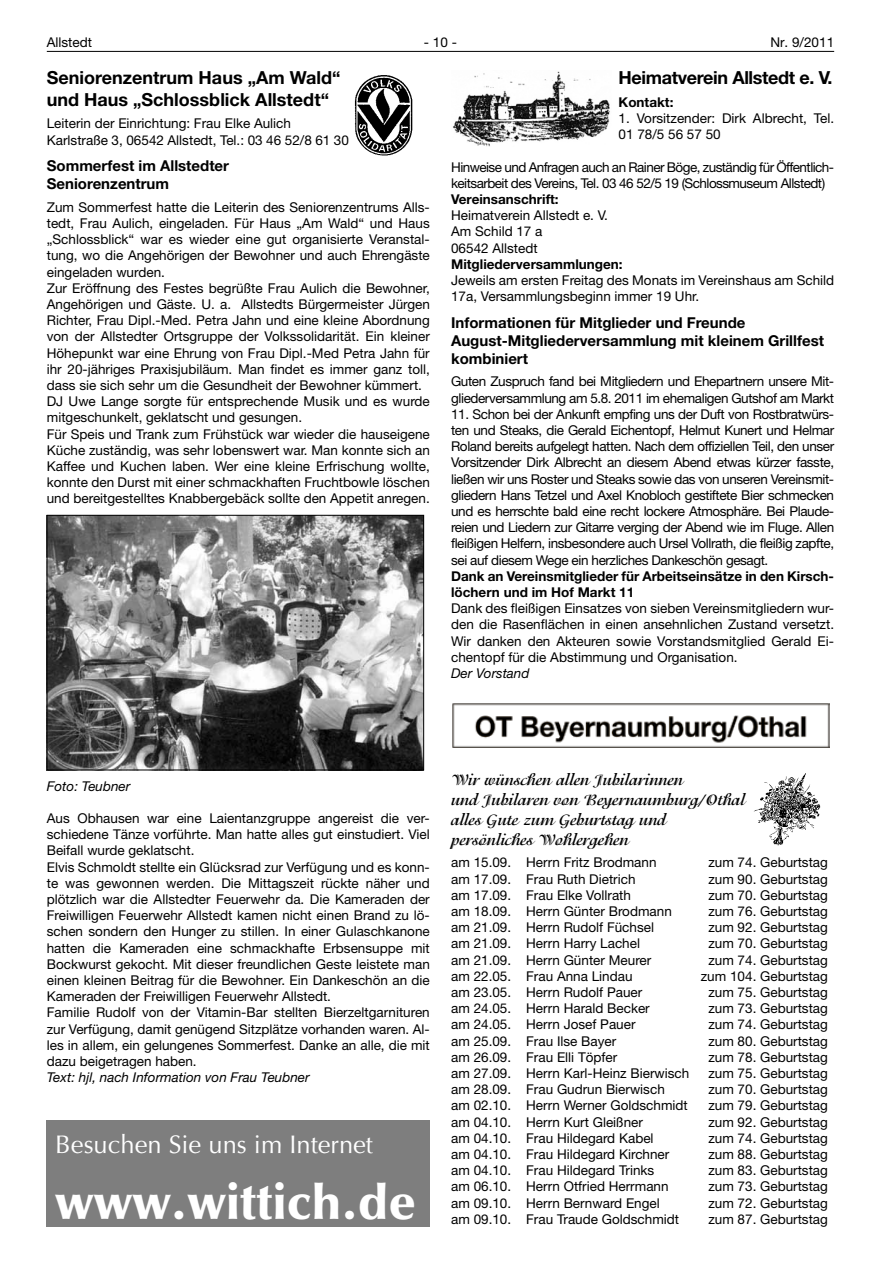
<style>
.page{position:relative;width:881px;height:1263px;background:#fff}
.page>*{position:absolute;margin:0;border:0;box-sizing:border-box;transform-origin:0 0}
.t1{font:900 49.5px "Optima LT";color:#fff}
.t2{font:25.5px "Optima LT";color:#fff}
.t3{font:700 18px/21.6px "Helvetica Neue LT";color:#000}
.t4{font:700 18px "Helvetica Neue LT";letter-spacing:-.02em;color:#000}
.t5{font:700 16.5px/19.8px "Isadora";color:#000}
.t6{font:700 15px/18px "Helvetica Neue LT";color:#000}
.t7{font:13.5px/16.2px "Helvetica Neue LT";color:#000}
.t8{font:700 13.5px/16.2px "Helvetica Neue LT";color:#000}
.t9{font:13.5px/16.2px "Helvetica Neue LT";letter-spacing:-.04em;color:#000}
.t10{font:13.5px/16.2px "Helvetica Neue LT";letter-spacing:-.03em;color:#000}
.t11{font:italic 13.5px "Helvetica Neue LT";color:#000}
</style>
<div class="page">
<hr style="left:47px;top:51px;width:786px;height:1px;background:#000">
<img style="left:49px;top:517px;width:372px;height:251px">
<div style="left:47px;top:515px;width:376px;height:255px;border:1px solid #000"></div>
<img style="left:452px;top:703px;width:377px;height:44px">
<img style="left:354px;top:75px;width:59px;height:81px">
<img style="left:453px;top:71px;width:157px;height:76px">
<img style="left:754px;top:773px;width:67px;height:73px">
<div style="left:47px;top:1120px;width:382px;height:107px;background:#7e7e7e"></div>
<p class="t7" style="left:47px;top:34px;width:47px">Allstedt</p>
<p class="t7" style="left:424px;top:34px;width:35px">- 10 -</p>
<p class="t7" style="left:770px;top:34px;width:65px">Nr. 9/2011</p>
<h3 class="t3" style="left:47px;top:67px;width:295px">Seniorenzentrum Haus „Am Wald“ und Haus „Schlossblick Allstedt“</h3>
<p class="t7" style="left:47px;top:115px;width:303px">Leiterin der Einrichtung: Frau Elke Aulich<br>Karlstraße 3, 06542 Allstedt, Tel.: 03 46 52/8 61 30</p>
<p class="t6" style="left:47px;top:156px;width:184px">Sommerfest im Allstedter<br>Seniorenzentrum</p>
<p class="t7" style="left:47px;top:199px;width:384px">Zum Sommerfest hatte die Leiterin des Seniorenzentrums Alls&shy;tedt, Frau Aulich, eingeladen. Für Haus „Am Wald“ und Haus „Schlossblick“ war es wieder eine gut organisierte Veranstal&shy;tung, wo die Angehörigen der Bewohner und auch Ehrengäste eingeladen wurden.<br>Zur Eröffnung des Festes begrüßte Frau Aulich die Bewohner, Angehörigen und Gäste. U. a. Allstedts Bürgermeister Jürgen Richter, Frau Dipl.-Med. Petra Jahn und eine kleine Abordnung von der Allstedter Ortsgruppe der Volkssolidarität. Ein kleiner Höhepunkt war eine Ehrung von Frau Dipl.-Med Petra Jahn für ihr 20-jähriges Praxisjubiläum. Man findet es immer ganz toll, dass sie sich sehr um die Gesundheit der Bewohner kümmert.<br>DJ Uwe Lange sorgte für entsprechende Musik und es wurde mitgeschunkelt, geklatscht und gesungen.<br>Für Speis und Trank zum Frühstück war wieder die hauseigene Küche zuständig, was sehr lobenswert war. Man konnte sich an Kaffee und Kuchen laben. Wer eine kleine Erfrischung wollte, konnte den Durst mit einer schmackhaften Fruchtbowle löschen und bereitgestelltes Knabbergebäck sollte den Appetit anregen.</p>
<h3 class="t4" style="left:618px;top:67px;width:215px">Heimatverein Allstedt e. V.</h3>
<p class="t8" style="left:618px;top:94px;width:56px">Kontakt:</p>
<p class="t7" style="left:618px;top:110px;width:217px">1. Vorsitzender: Dirk Albrecht, Tel.<br>01 78/5 56 57 50</p>
<p class="t9" style="left:451px;top:159px;width:384px">Hinweise und Anfragen auch an Rainer Böge, zuständig für Öffentlich&shy;keitsarbeit des Vereins, Tel. 03 46 52/5 19 (Schlossmuseum Allstedt)</p>
<p class="t8" style="left:451px;top:191px;width:109px">Vereinsanschrift:</p>
<p class="t7" style="left:451px;top:207px;width:158px">Heimatverein Allstedt e. V.<br>Am Schild 17 a<br>06542 Allstedt</p>
<p class="t8" style="left:451px;top:256px;width:173px">Mitgliederversammlungen:</p>
<p class="t7" style="left:451px;top:272px;width:384px">Jeweils am ersten Freitag des Monats im Vereinshaus am Schild<br>17a, Versammlungsbeginn immer 19 Uhr.</p>
<p class="t6" style="left:451px;top:313px;width:374px">Informationen für Mitglieder und Freunde<br>August-Mitgliederversammlung mit kleinem Grillfest kombiniert</p>
<p class="t10" style="left:451px;top:373px;width:384px">Guten Zuspruch fand bei Mitgliedern und Ehepartnern unsere Mit&shy;gliederversammlung am 5.8. 2011 im ehemaligen Gutshof am Markt</p>
<p class="t7" style="left:451px;top:406px;width:384px;text-align:justify">11. Schon bei der Ankunft empfing uns der Duft von Rostbratwürs&shy;ten und Steaks, die Gerald Eichentopf, Helmut Kunert und Helmar Roland bereits aufgelegt hatten. Nach dem offiziellen Teil, den unser Vorsitzender Dirk Albrecht an diesem Abend etwas kürzer fasste, ließen wir uns Roster und Steaks sowie das von unseren Vereinsmit&shy;gliedern Hans Tetzel und Axel Knobloch gestiftete Bier schmecken und es herrschte bald eine recht lockere Atmosphäre. Bei Plaude&shy;reien und Liedern zur Gitarre verging der Abend wie im Fluge. Allen fleißigen Helfern, insbesondere auch Ursel Vollrath, die fleißig zapfte, sei auf diesem Wege ein herzliches Dankeschön gesagt.</p>
<p class="t8" style="left:451px;top:567px;width:384px">Dank an Vereinsmitglieder für Arbeitseinsätze in den Kirsch&shy;löchern und im Hof Markt 11</p>
<p class="t7" style="left:451px;top:600px;width:384px;text-align:justify">Dank des fleißigen Einsatzes von sieben Vereinsmitgliedern wur&shy;den die Rasenflächen in einen ansehnlichen Zustand versetzt.<br>Wir danken den Akteuren sowie Vorstandsmitglied Gerald Ei&shy;chentopf für die Abstimmung und Organisation.</p>
<p class="t11" style="left:451px;top:665px;width:80px">Der Vorstand</p>
<p class="t11" style="left:47px;top:778px;width:85px">Foto: Teubner</p>
<p class="t7" style="left:47px;top:810px;width:384px">Aus Obhausen war eine Laientanzgruppe angereist die ver&shy;schiedene Tänze vorführte. Man hatte alles gut einstudiert. Viel Beifall wurde geklatscht.<br>Elvis Schmoldt stellte ein Glücksrad zur Verfügung und es konn&shy;te was gewonnen werden. Die Mittagszeit rückte näher und plötzlich war die Allstedter Feuerwehr da. Die Kameraden der Freiwilligen Feuerwehr Allstedt kamen nicht einen Brand zu lö&shy;schen sondern den Hunger zu stillen. In einer Gulaschkanone hatten die Kameraden eine schmackhafte Erbsensuppe mit Bockwurst gekocht. Mit dieser freundlichen Geste leistete man einen kleinen Beitrag für die Bewohner. Ein Dankeschön an die Kameraden der Freiwilligen Feuerwehr Allstedt.<br>Familie Rudolf von der Vitamin-Bar stellten Bierzeltgarnituren zur Verfügung, damit genügend Sitzplätze vorhanden waren. Al&shy;les in allem, ein gelungenes Sommerfest. Danke an alle, die mit dazu beigetragen haben.</p>
<p class="t11" style="left:47px;top:1069px;width:264px">Text: hjl, nach Information von Frau Teubner</p>
<h2 class="t2" style="left:55px;top:1130px;width:319px">Besuchen Sie uns im Internet</h2>
<h1 class="t1" style="left:55px;top:1173px;width:362px">www.wittich.de</h1>
<p class="t5" style="left:451px;top:770px;width:295px">Wir wünschen allen Jubilarinnen<br>und Jubilaren von Beyernaumburg/Othal alles Gute zum Geburtstag und persönliches Wohlergehen</p>
<p class="t7" style="left:451px;top:854px;width:207px">am 15.09. Herrn Fritz Brodmann</p>
<p class="t7" style="left:708px;top:854px;width:121px">zum 74. Geburtstag</p>
<p class="t7" style="left:451px;top:870px;width:186px">am 17.09. Frau Ruth Dietrich</p>
<p class="t7" style="left:708px;top:870px;width:121px">zum 90. Geburtstag</p>
<p class="t7" style="left:451px;top:887px;width:181px">am 17.09. Frau Elke Vollrath</p>
<p class="t7" style="left:708px;top:887px;width:121px">zum 70. Geburtstag</p>
<p class="t7" style="left:451px;top:903px;width:222px">am 18.09. Herrn Günter Brodmann</p>
<p class="t7" style="left:708px;top:903px;width:121px">zum 76. Geburtstag</p>
<p class="t7" style="left:451px;top:919px;width:204px">am 21.09. Herrn Rudolf Füchsel</p>
<p class="t7" style="left:708px;top:919px;width:121px">zum 92. Geburtstag</p>
<p class="t7" style="left:451px;top:935px;width:190px">am 21.09. Herrn Harry Lachel</p>
<p class="t7" style="left:708px;top:935px;width:121px">zum 70. Geburtstag</p>
<p class="t7" style="left:451px;top:951px;width:202px">am 21.09. Herrn Günter Meurer</p>
<p class="t7" style="left:708px;top:951px;width:121px">zum 74. Geburtstag</p>
<p class="t7" style="left:451px;top:968px;width:183px">am 22.05. Frau Anna Lindau</p>
<p class="t7" style="left:700px;top:968px;width:129px">zum 104. Geburtstag</p>
<p class="t7" style="left:451px;top:984px;width:192px">am 23.05. Herrn Rudolf Pauer</p>
<p class="t7" style="left:708px;top:984px;width:121px">zum 75. Geburtstag</p>
<p class="t7" style="left:451px;top:1000px;width:200px">am 24.05. Herrn Harald Becker</p>
<p class="t7" style="left:708px;top:1000px;width:121px">zum 73. Geburtstag</p>
<p class="t7" style="left:451px;top:1016px;width:186px">am 24.05. Herrn Josef Pauer</p>
<p class="t7" style="left:708px;top:1016px;width:121px">zum 74. Geburtstag</p>
<p class="t7" style="left:451px;top:1032px;width:166px">am 25.09. Frau Ilse Bayer</p>
<p class="t7" style="left:708px;top:1032px;width:121px">zum 80. Geburtstag</p>
<p class="t7" style="left:451px;top:1049px;width:167px">am 26.09. Frau Elli Töpfer</p>
<p class="t7" style="left:708px;top:1049px;width:121px">zum 78. Geburtstag</p>
<p class="t7" style="left:451px;top:1065px;width:239px">am 27.09. Herrn Karl-Heinz Bierwisch</p>
<p class="t7" style="left:708px;top:1065px;width:121px">zum 75. Geburtstag</p>
<p class="t7" style="left:451px;top:1081px;width:215px">am 28.09. Frau Gudrun Bierwisch</p>
<p class="t7" style="left:708px;top:1081px;width:121px">zum 70. Geburtstag</p>
<p class="t7" style="left:451px;top:1097px;width:238px">am 02.10. Herrn Werner Goldschmidt</p>
<p class="t7" style="left:708px;top:1097px;width:121px">zum 79. Geburtstag</p>
<p class="t7" style="left:451px;top:1113px;width:193px">am 04.10. Herrn Kurt Gleißner</p>
<p class="t7" style="left:708px;top:1113px;width:121px">zum 92. Geburtstag</p>
<p class="t7" style="left:451px;top:1130px;width:204px">am 04.10. Frau Hildegard Kabel</p>
<p class="t7" style="left:708px;top:1130px;width:121px">zum 74. Geburtstag</p>
<p class="t7" style="left:451px;top:1146px;width:220px">am 04.10. Frau Hildegard Kirchner</p>
<p class="t7" style="left:708px;top:1146px;width:121px">zum 88. Geburtstag</p>
<p class="t7" style="left:451px;top:1162px;width:205px">am 04.10. Frau Hildegard Trinks</p>
<p class="t7" style="left:708px;top:1162px;width:121px">zum 83. Geburtstag</p>
<p class="t7" style="left:451px;top:1178px;width:219px">am 06.10. Herrn Otfried Herrmann</p>
<p class="t7" style="left:708px;top:1178px;width:121px">zum 73. Geburtstag</p>
<p class="t7" style="left:451px;top:1194px;width:210px">am 09.10. Herrn Bernward Engel</p>
<p class="t7" style="left:708px;top:1194px;width:121px">zum 72. Geburtstag</p>
<p class="t7" style="left:451px;top:1211px;width:229px">am 09.10. Frau Traude Goldschmidt</p>
<p class="t7" style="left:708px;top:1211px;width:121px">zum 87. Geburtstag</p>
</div>
